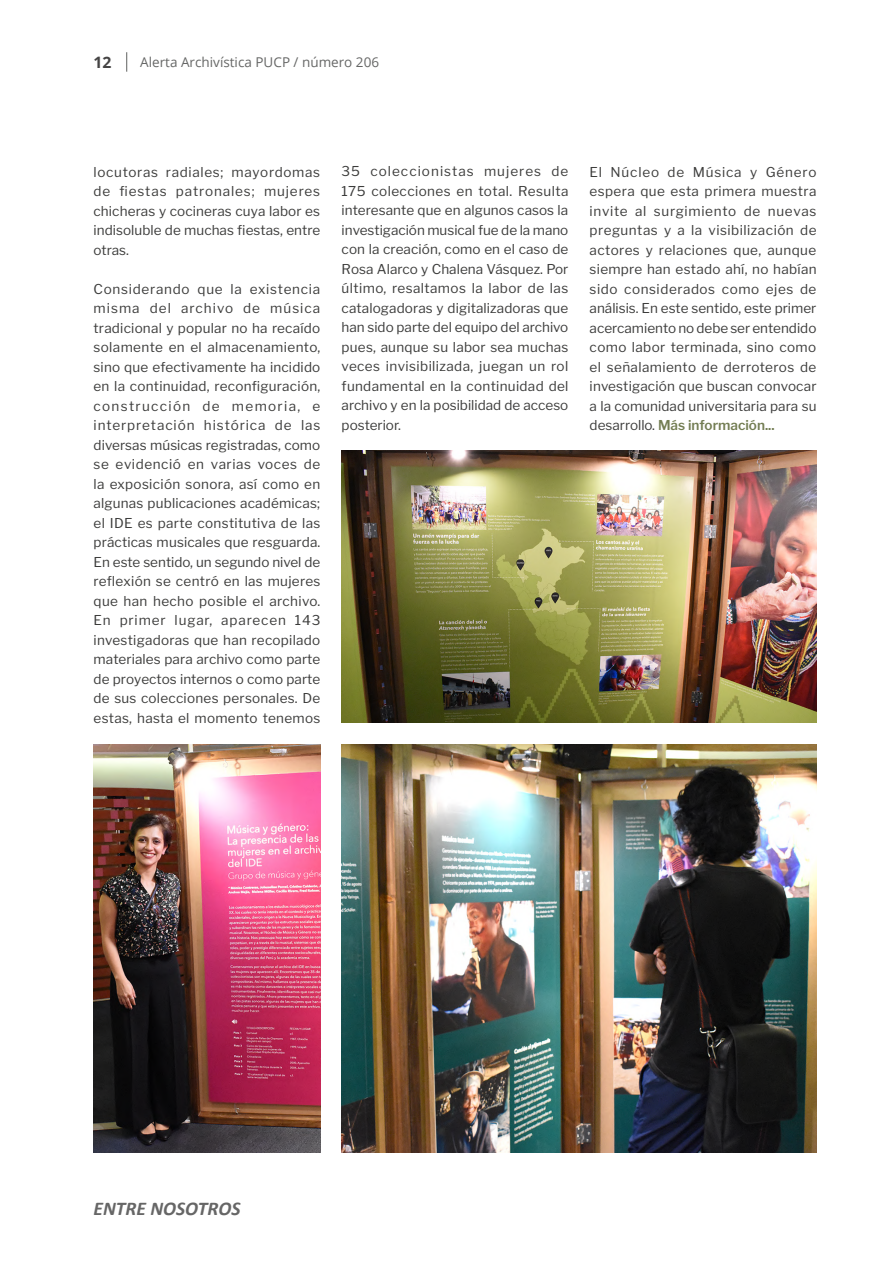
<style>
.page{position:relative;width:893px;height:1263px;background:#fff}
.page>*{position:absolute;margin:0;border:0;box-sizing:border-box;transform-origin:0 0}
.t1{font:italic 700 19.5px "Calibri";color:#666}
.t2{font:700 15.75px "Open Sans";color:#454444}
.t3{font:13.5px/19.5px "Libre Franklin";letter-spacing:.005em;color:#3c3c3b;text-align:justify}
.t4{font:13.5px "Open Sans";color:#666766}
.s1{font-weight:600;color:#737d53}
</style>
<div class="page">
<svg style="left:126px;top:52px;width:1px;height:20px"></svg>
<img style="left:342px;top:451px;width:474px;height:272px">
<img style="left:342px;top:744px;width:474px;height:408px">
<img style="left:94px;top:744px;width:226px;height:408px">
<p class="t2" style="left:94px;top:51px;width:19px">12</p>
<p class="t4" style="left:140px;top:53px;width:240px">Alerta Archivística PUCP / número 206</p>
<p class="t3" style="left:94px;top:162px;width:228px">locutoras radiales; mayordomas de fiestas patronales; mujeres chicheras y cocineras cuya labor es indisoluble de muchas fiestas, entre otras.</p>
<p class="t3" style="left:94px;top:279px;width:228px">Considerando que la existencia misma del archivo de música tradicional y popular no ha recaído solamente en el almacenamiento, sino que efectivamente ha incidido en la continuidad, reconfiguración, construcción de memoria, e interpretación histórica de las diversas músicas registradas, como se evidenció en varias voces de la exposición sonora, así como en algunas publicaciones académicas; el IDE es parte constitutiva de las prácticas musicales que resguarda.<br>En este sentido, un segundo nivel de reflexión se centró en las mujeres que han hecho posible el archivo.<br>En primer lugar, aparecen 143 investigadoras que han recopilado materiales para archivo como parte de proyectos internos o como parte de sus colecciones personales. De estas, hasta el momento tenemos</p>
<p class="t3" style="left:342px;top:162px;width:228px">35 coleccionistas mujeres de 175 colecciones en total. Resulta interesante que en algunos casos la investigación musical fue de la mano con la creación, como en el caso de Rosa Alarco y Chalena Vásquez. Por último, resaltamos la labor de las catalogadoras y digitalizadoras que han sido parte del equipo del archivo pues, aunque su labor sea muchas veces invisibilizada, juegan un rol fundamental en la continuidad del archivo y en la posibilidad de acceso posterior.</p>
<p class="t3" style="left:590px;top:162px;width:228px">El Núcleo de Música y Género espera que esta primera muestra invite al surgimiento de nuevas preguntas y a la visibilización de actores y relaciones que, aunque siempre han estado ahí, no habían sido considerados como ejes de análisis. En este sentido, este primer acercamiento no debe ser entendido como labor terminada, sino como el señalamiento de derroteros de investigación que buscan convocar a la comunidad universitaria para su desarrollo. <span class="s1">Más información...</span></p>
<h1 class="t1" style="left:94px;top:1196px;width:148px">ENTRE NOSOTROS</h1>
</div>
